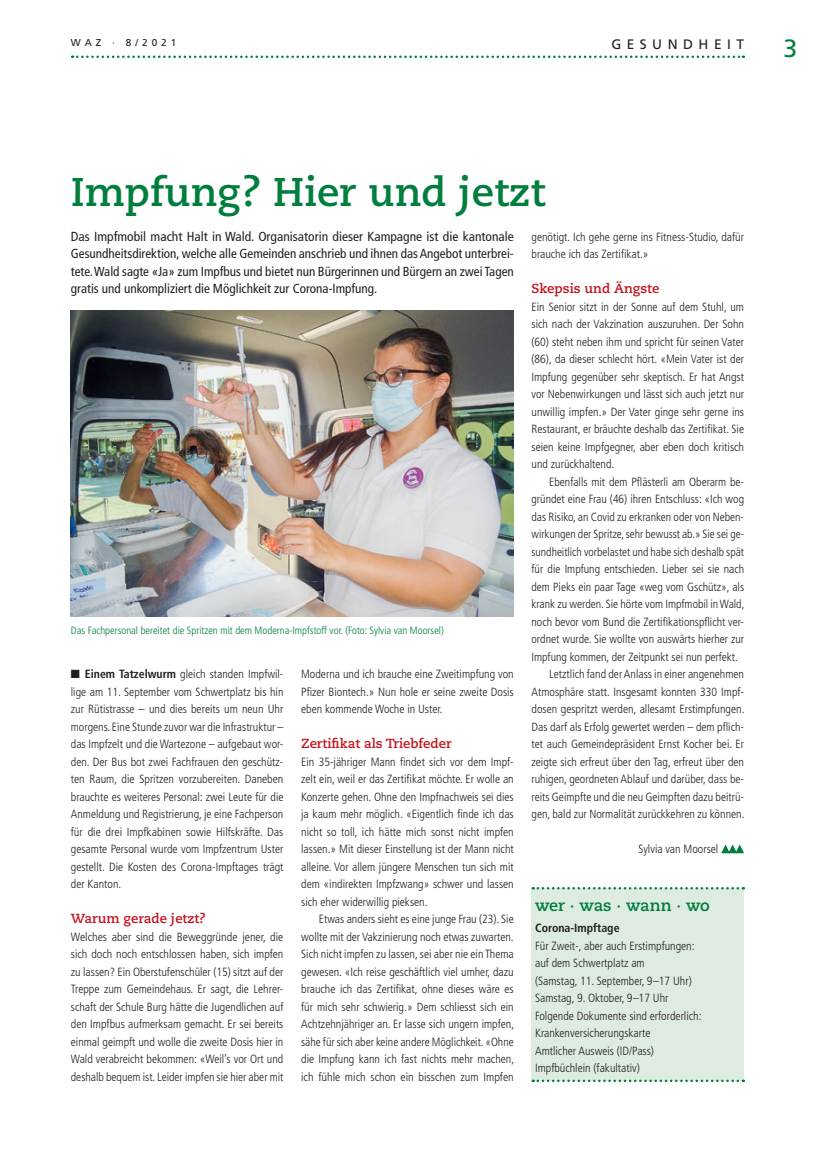
<style>
.page{position:relative;width:815px;height:1152px;background:#fff}
.page>*{position:absolute;margin:0;border:0;box-sizing:border-box;transform-origin:0 0}
.t1{font:700 40px "Caecilia";color:#007e3d}
.t2{font:25px "Frutiger LT Std";color:#007e3d}
.t3{font:700 16.25px "Caecilia";letter-spacing:-.01em;color:#007e3d}
.t4{font:13.75px "Frutiger LT Std";letter-spacing:.4em;color:#231f20}
.t5{font:condensed 13.12px/17.5px "Frutiger LT Std";color:#231f20;text-align:justify}
.t6{font:700 13.12px "Caecilia";color:#c4121a}
.t7{font:300 condensed 11.88px/17.5px "Frutiger LT Std";color:#231f20;text-align:justify}
.t8{font:700 condensed 11.88px "Frutiger LT Std";color:#231f20}
.t9{font:300 condensed 10.62px "Frutiger LT Std";color:#007e3d}
.t10{font:10px "Frutiger LT Std";letter-spacing:.4em;color:#231f20}
.s1{font-weight:700}
</style>
<div class="page">
<svg style="left:72px;top:56px;width:672px;height:2px"></svg>
<svg style="left:721px;top:844px;width:23px;height:9px"></svg>
<div style="left:531px;top:888px;width:213px;height:192px;background:#ddebe1"></div>
<svg style="left:533px;top:887px;width:211px;height:2px"></svg>
<svg style="left:533px;top:1079px;width:211px;height:3px"></svg>
<img style="left:71px;top:310px;width:443px;height:307px">
<p class="t10" style="left:71px;top:37px;width:107px">WAZ · 8/2021</p>
<p class="t4" style="left:611px;top:36px;width:134px">GESUNDHEIT</p>
<h2 class="t2" style="left:783px;top:33px;width:15px">3</h2>
<h1 class="t1" style="left:71px;top:168px;width:476px">Impfung? Hier und jetzt</h1>
<p class="t5" style="left:71px;top:227px;width:444px">Das Impfmobil macht Halt in Wald. Organisatorin dieser Kampagne ist die kantonale Gesundheitsdirektion, welche alle Gemeinden anschrieb und ihnen das Angebot unterbrei&shy;tete. Wald sagte «Ja» zum Impfbus und bietet nun Bürgerinnen und Bürgern an zwei Tagen gratis und unkompliziert die Möglichkeit zur Corona-Impfung.</p>
<p class="t7" style="left:531px;top:228px;width:214px">genötigt. Ich gehe gerne ins Fitness-Studio, dafür brauche ich das Zertifikat.»</p>
<p class="t6" style="left:531px;top:281px;width:129px">Skepsis und Ängste</p>
<p class="t7" style="left:531px;top:298px;width:214px">Ein Senior sitzt in der Sonne auf dem Stuhl, um sich nach der Vakzination auszuruhen. Der Sohn (60) steht neben ihm und spricht für seinen Vater (86), da dieser schlecht hört. «Mein Vater ist der Impfung gegenüber sehr skeptisch. Er hat Angst vor Nebenwirkungen und lässt sich auch jetzt nur unwillig impfen.» Der Vater ginge sehr gerne ins Restaurant, er bräuchte deshalb das Zertifikat. Sie seien keine Impfgegner, aber eben doch kritisch und zurückhaltend.</p>
<p class="t7" style="left:549px;top:473px;width:196px">Ebenfalls mit dem Pflästerli am Oberarm be-</p>
<p class="t7" style="left:531px;top:490px;width:214px">gründet eine Frau (46) ihren Entschluss: «Ich wog</p>
<p class="t7" style="left:531px;top:508px;width:214px">das Risiko, an Covid zu erkranken oder von Neben-</p>
<p class="t7" style="left:531px;top:525px;width:214px">wirkungen der Spritze, sehr bewusst ab.» Sie sei ge-</p>
<p class="t7" style="left:531px;top:543px;width:214px">sundheitlich vorbelastet und habe sich deshalb spät</p>
<p class="t7" style="left:531px;top:560px;width:214px">für die Impfung entschieden. Lieber sei sie nach</p>
<p class="t7" style="left:531px;top:578px;width:214px">dem Pieks ein paar Tage «weg vom Gschütz», als</p>
<p class="t7" style="left:531px;top:595px;width:215px">krank zu werden. Sie hörte vom Impfmobil in Wald,</p>
<p class="t7" style="left:531px;top:613px;width:214px">noch bevor vom Bund die Zertifikationspflicht ver-</p>
<p class="t7" style="left:531px;top:630px;width:214px">ordnet wurde. Sie wollte von auswärts hierher zur</p>
<p class="t7" style="left:531px;top:648px;width:208px">Impfung kommen, der Zeitpunkt sei nun perfekt.</p>
<p class="t7" style="left:549px;top:665px;width:196px">Letztlich fand der Anlass in einer angenehmen</p>
<p class="t7" style="left:531px;top:683px;width:214px">Atmosphäre statt. Insgesamt konnten 330 Impf-</p>
<p class="t7" style="left:531px;top:700px;width:215px">dosen gespritzt werden, allesamt Erstimpfungen.</p>
<p class="t7" style="left:531px;top:718px;width:214px">Das darf als Erfolg gewertet werden – dem pflich-</p>
<p class="t7" style="left:531px;top:735px;width:214px">tet auch Gemeindepräsident Ernst Kocher bei. Er</p>
<p class="t7" style="left:531px;top:753px;width:214px">zeigte sich erfreut über den Tag, erfreut über den</p>
<p class="t7" style="left:531px;top:770px;width:214px">ruhigen, geordneten Ablauf und darüber, dass be-</p>
<p class="t7" style="left:531px;top:788px;width:214px">reits Geimpfte und die neu Geimpften dazu beitrü-</p>
<p class="t7" style="left:531px;top:805px;width:215px">gen, bald zur Normalität zurückkehren zu können.</p>
<p class="t7" style="left:638px;top:840px;width:81px">Sylvia van Moorsel</p>
<p class="t9" style="left:71px;top:624px;width:374px">Das Fachpersonal bereitet die Spritzen mit dem Moderna-Impfstoff vor. (Foto: Sylvia van Moorsel)</p>
<p class="t7" style="left:71px;top:665px;width:214px">■ <span class="s1">Einem Tatzelwurm</span> gleich standen Impfwil&shy;lige am 11. September vom Schwertplatz bis hin zur Rütistrasse – und dies bereits um neun Uhr morgens. Eine Stunde zuvor war die Infrastruktur – das Impfzelt und die Wartezone – aufgebaut wor&shy;den. Der Bus bot zwei Fachfrauen den geschütz&shy;ten Raum, die Spritzen vorzubereiten. Daneben brauchte es weiteres Personal: zwei Leute für die Anmeldung und Registrierung, je eine Fachperson für die drei Impfkabinen sowie Hilfskräfte. Das gesamte Personal wurde vom Impfzentrum Uster gestellt. Die Kosten des Corona-Impftages trägt der Kanton.</p>
<p class="t6" style="left:71px;top:911px;width:136px">Warum gerade jetzt?</p>
<p class="t7" style="left:71px;top:928px;width:214px">Welches aber sind die Beweggründe jener, die sich doch noch entschlossen haben, sich impfen zu lassen? Ein Oberstufenschüler (15) sitzt auf der Treppe zum Gemeindehaus. Er sagt, die Lehrer&shy;schaft der Schule Burg hätte die Jugendlichen auf den Impfbus aufmerksam gemacht. Er sei bereits einmal geimpft und wolle die zweite Dosis hier in Wald verabreicht bekommen: «Weil’s vor Ort und deshalb bequem ist. Leider impfen sie hier aber mit</p>
<p class="t7" style="left:301px;top:665px;width:214px">Moderna und ich brauche eine Zweitimpfung von Pfizer Biontech.» Nun hole er seine zweite Dosis eben kommende Woche in Uster.</p>
<p class="t6" style="left:301px;top:736px;width:152px">Zertifikat als Triebfeder</p>
<p class="t7" style="left:301px;top:753px;width:214px">Ein 35-jähriger Mann findet sich vor dem Impf&shy;zelt ein, weil er das Zertifikat möchte. Er wolle an Konzerte gehen. Ohne den Impfnachweis sei dies ja kaum mehr möglich. «Eigentlich finde ich das nicht so toll, ich hätte mich sonst nicht impfen lassen.» Mit dieser Einstellung ist der Mann nicht alleine. Vor allem jüngere Menschen tun sich mit dem «indirekten Impfzwang» schwer und lassen sich eher widerwillig pieksen.</p>
<p class="t7" style="left:301px;top:910px;width:215px;text-indent:18px">Etwas anders sieht es eine junge Frau (23). Sie wollte mit der Vakzinierung noch etwas zuwarten.<br>Sich nicht impfen zu lassen, sei aber nie ein Thema gewesen. «Ich reise geschäftlich viel umher, dazu brauche ich das Zertifikat, ohne dieses wäre es für mich sehr schwierig.» Dem schliesst sich ein Achtzehnjähriger an. Er lasse sich ungern impfen, sähe für sich aber keine andere Möglichkeit. «Ohne die Impfung kann ich fast nichts mehr machen, ich fühle mich schon ein bisschen zum Impfen</p>
<h3 class="t3" style="left:535px;top:895px;width:176px">wer · was · wann · wo</h3>
<p class="t8" style="left:535px;top:921px;width:86px">Corona-Impftage</p>
<p class="t7" style="left:535px;top:937px;width:168px;text-align:left">Für Zweit-, aber auch Erstimpfungen: auf dem Schwertplatz am<br>(Samstag, 11. September, 9–17 Uhr)<br>Samstag, 9. Oktober, 9–17 Uhr<br>Folgende Dokumente sind erforderlich:<br>Krankenversicherungskarte<br>Amtlicher Ausweis (ID/Pass)<br>Impfbüchlein (fakultativ)</p>
</div>
